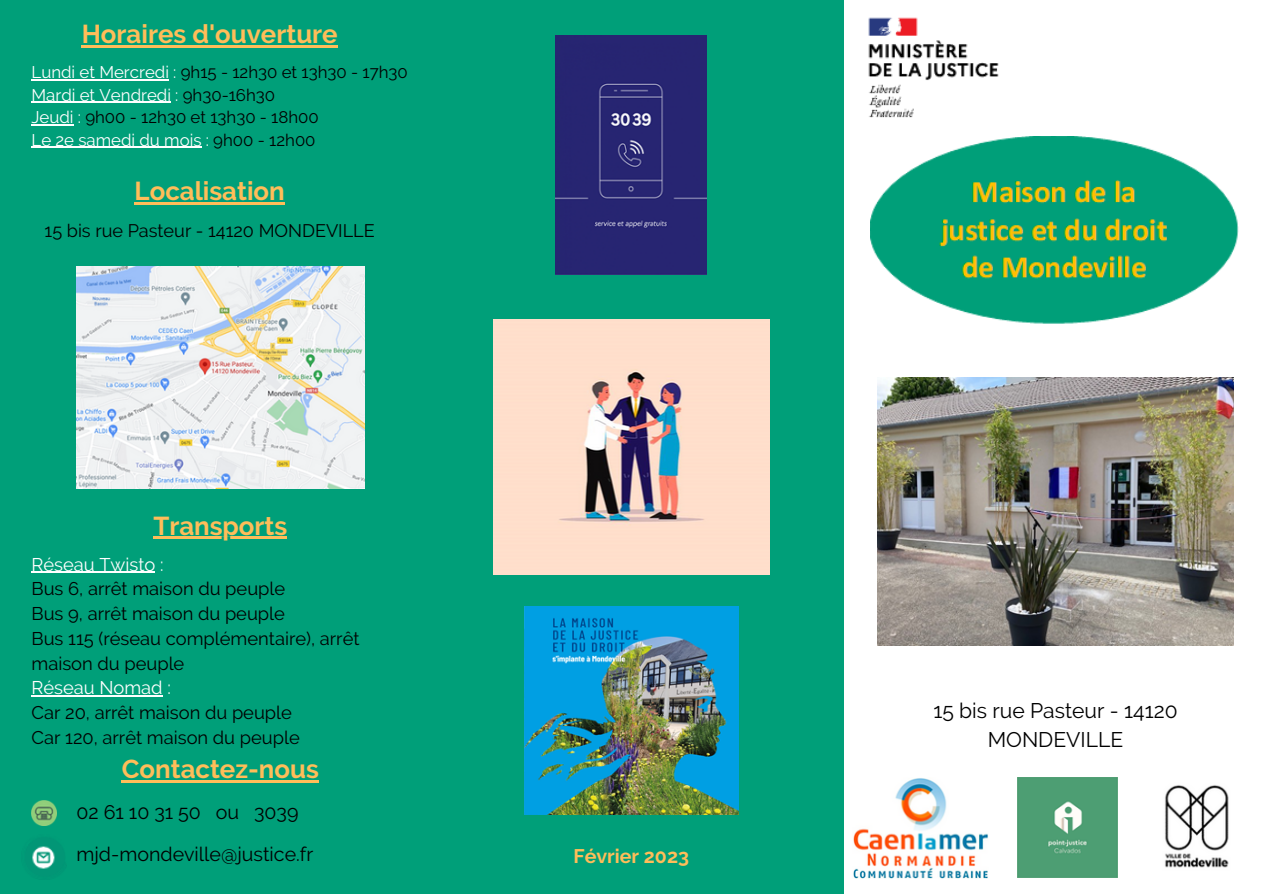
<style>
.page{position:relative;width:1263px;height:894px;background:#fff}
.page>*{position:absolute;margin:0;border:0;box-sizing:border-box;transform-origin:0 0}
.t1{font:700 25.8px "Raleway";color:#ffbd59}
.t2{font:21.15px/29.2px "Raleway";color:#000;text-align:center}
.t3{font:19.65px/42.5px "Raleway";color:#000}
.t4{font:700 19.65px "Raleway";color:#ffbd59}
.t5{font:18.3px/24.8px "Raleway";color:#000}
.t6{font:18.3px "Raleway";color:#fff}
.t7{font:18.15px "Raleway";color:#000}
.t8{font:16.8px/22.5px "Raleway";color:#000}
.s1{color:#fff}
</style>
<div class="page">
<div style="left:0;top:0;width:1263px;height:893px;background:#009f79"></div>
<div style="left:844px;top:0;width:419px;height:893px;background:#fff"></div>
<img style="left:868px;top:17px;width:131px;height:101px">
<img style="left:877px;top:377px;width:357px;height:268px">
<img style="left:853px;top:778px;width:135px;height:99px">
<img style="left:1017px;top:777px;width:100px;height:100px">
<img style="left:1165px;top:785px;width:64px;height:83px">
<img style="left:871px;top:136px;width:368px;height:188px">
<div style="left:556px;top:35px;width:150px;height:240px;background:#272572"></div>
<img style="left:493px;top:319px;width:277px;height:255px">
<img style="left:524px;top:606px;width:214px;height:208px">
<img style="left:77px;top:266px;width:287px;height:222px">
<img style="left:32px;top:800px;width:24px;height:24px">
<img style="left:32px;top:846px;width:23px;height:23px">
<hr style="left:82px;top:45px;width:256px;height:2px;background:#ffbd59">
<hr style="left:32px;top:79px;width:137px;height:1px;background:#fff">
<hr style="left:32px;top:102px;width:139px;height:1px;background:#fff">
<hr style="left:32px;top:124px;width:42px;height:1px;background:#fff">
<hr style="left:32px;top:147px;width:170px;height:1px;background:#fff">
<hr style="left:135px;top:202px;width:150px;height:3px;background:#ffbd59">
<hr style="left:153px;top:536px;width:134px;height:3px;background:#ffbd59">
<hr style="left:32px;top:571px;width:123px;height:1px;background:#fff">
<hr style="left:32px;top:695px;width:131px;height:1px;background:#fff">
<hr style="left:122px;top:780px;width:197px;height:2px;background:#ffbd59">
<h1 class="t1" style="left:82px;top:19px;width:258px">Horaires d'ouverture</h1>
<p class="t8" style="left:32px;top:61px;width:378px"><span class="s1">Lundi et Mercredi :</span> 9h15 - 12h30 et 13h30 - 17h30<br><span class="s1">Mardi et Vendredi :</span> 9h30-16h30<br><span class="s1">Jeudi :</span> 9h00 - 12h30 et 13h30 - 18h00<br><span class="s1">Le 2e samedi du mois :</span> 9h00 - 12h00</p>
<h1 class="t1" style="left:135px;top:176px;width:152px">Localisation</h1>
<p class="t7" style="left:45px;top:219px;width:332px">15 bis rue Pasteur - 14120 MONDEVILLE</p>
<h1 class="t1" style="left:153px;top:510px;width:135px">Transports</h1>
<p class="t6" style="left:32px;top:553px;width:134px">Réseau Twisto :</p>
<p class="t5" style="left:32px;top:576px;width:330px">Bus 6, arrêt maison du peuple<br>Bus 9, arrêt maison du peuple<br>Bus 115 (réseau complémentaire), arrêt maison du peuple</p>
<p class="t6" style="left:32px;top:677px;width:141px">Réseau Nomad :</p>
<p class="t5" style="left:32px;top:700px;width:270px">Car 20, arrêt maison du peuple<br>Car 120, arrêt maison du peuple</p>
<h1 class="t1" style="left:122px;top:753px;width:199px">Contactez-nous</h1>
<p class="t3" style="left:77px;top:790px;width:238px">02 61 10 31 50 ou 3039 mjd-mondeville@justice.fr</p>
<p class="t4" style="left:573px;top:843px;width:117px">Février 2023</p>
<p class="t2" style="left:933px;top:695px;width:246px">15 bis rue Pasteur - 14120<br>MONDEVILLE</p>
</div>
